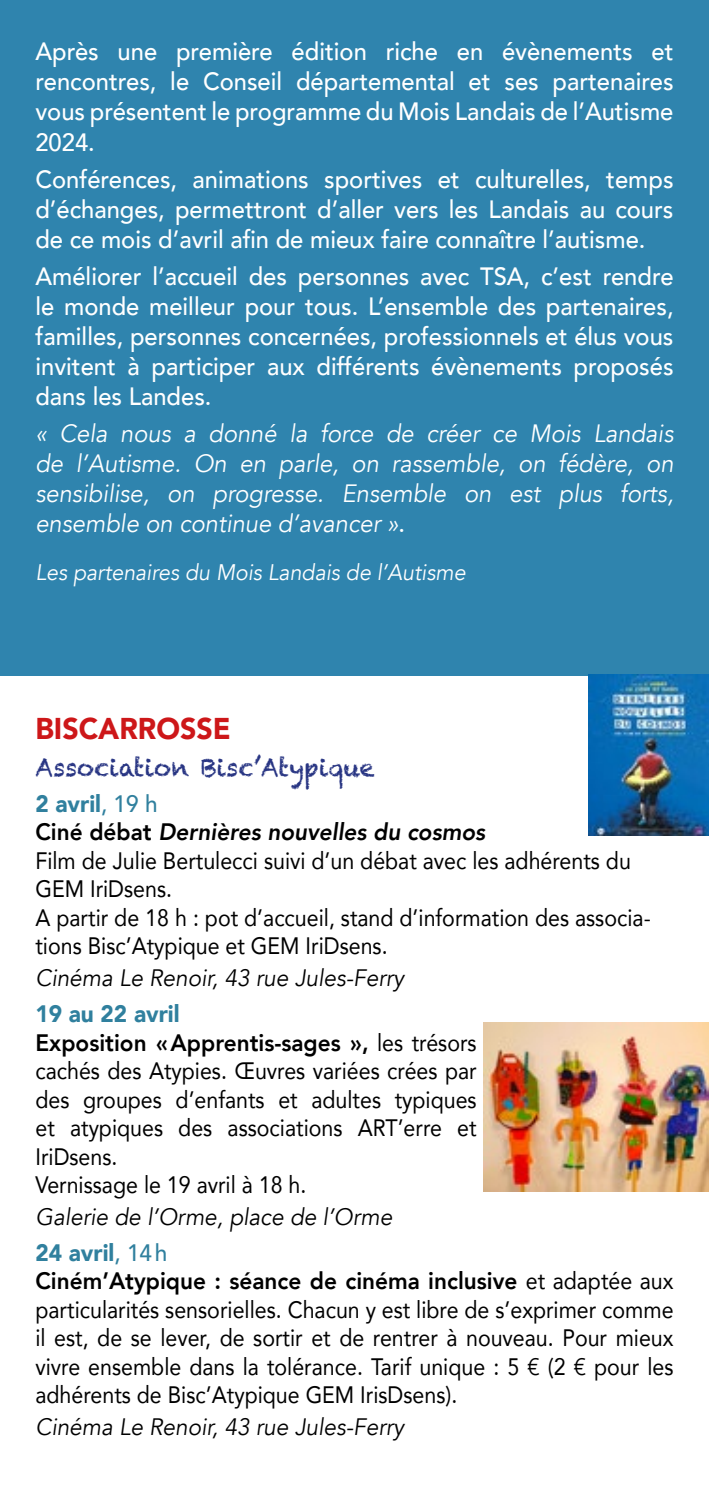
<style>
.page{position:relative;width:709px;height:1489px;background:#fff}
.page>*{position:absolute;margin:0;border:0;box-sizing:border-box;transform-origin:0 0}
.t1{font:900 30px "Avenir";color:#cd1719;scale:.95 1}
.t2{font:500 25px/30px "Avenir";color:#fff;text-align:justify;scale:.95 1}
.t3{font:italic 25px/30px "Avenir";color:#fff;text-align:justify;scale:.95 1}
.t4{font:25px "Chalkduster";color:#283583;scale:.95 1}
.t5{font:23.75px/28.5px "Avenir";color:#000;scale:.9 1}
.t6{font:italic 23.75px/35.5px "Avenir";color:#000;scale:.95 1}
.t7{font:italic 22.5px "Avenir";color:#fff;scale:.95 1}
.s1{font-weight:500;font-style:normal}
.s2{font-weight:900;color:#30809e}
.s3{font-weight:500;color:#30809e}
.s4{font-weight:800}
.s5{font-weight:800;font-style:italic}
.s6{font-weight:900;font-style:normal;color:#30809e}
.s7{font-weight:500;font-style:normal;color:#30809e}
</style>
<div class="page">
<div style="left:0;top:0;width:709px;height:675px;background:#2f84ae"></div>
<img style="left:588px;top:675px;width:121px;height:160px">
<img style="left:484px;top:1022px;width:225px;height:169px">
<p class="t2" style="left:35px;top:35px;width:673px">Après une première édition riche en évènements et rencontres, le Conseil départemental et ses partenaires vous présentent le programme du Mois Landais de l’Autisme 2024.</p>
<p class="t2" style="left:35px;top:162px;width:673px">Conférences, animations sportives et culturelles, temps d’échanges, permettront d’aller vers les Landais au cours de ce mois d’avril afin de mieux faire connaître l’autisme.</p>
<p class="t2" style="left:35px;top:260px;width:673px">Améliorer l’accueil des personnes avec TSA, c’est rendre le monde meilleur pour tous. L’ensemble des partenaires, familles, personnes concernées, professionnels et élus vous invitent à participer aux différents évènements proposés dans les Landes.</p>
<p class="t3" style="left:35px;top:419px;width:673px">« Cela nous a donné la force de créer ce Mois Landais de l’Autisme. On en parle, on rassemble, on fédère, on sensibilise, on progresse. Ensemble on est plus forts, ensemble on continue d’avancer »<span class="s1">.</span></p>
<p class="t7" style="left:35px;top:559px;width:454px">Les partenaires du Mois Landais de l’Autisme</p>
<p class="t1" style="left:35px;top:703px;width:207px">BISCARROSSE</p>
<p class="t4" style="left:35px;top:752px;width:358px">Association Bisc’Atypique</p>
<p class="t5" style="left:35px;top:788px;width:685px"><span class="s2">2 avril</span><span class="s3">, 19 h<br></span><span class="s4">Ciné débat</span> <span class="s5">Dernières nouvelles du cosmos<br></span>Film de Julie Bertulecci suivi d’un débat avec les adhérents du GEM IriDsens.<br>A partir de 18 h : pot d’accueil, stand d’information des associa&shy;tions Bisc’Atypique et GEM IriDsens.</p>
<p class="t6" style="left:35px;top:960px;width:389px">Cinéma Le Renoir, 43 rue Jules-Ferry</p>
<p class="t5" style="left:35px;top:998px;width:492px"><span class="s2">19 au 22 avril<br></span><span class="s4">Exposition «Apprentis-sages »,</span> les trésors cachés des Atypies. Œuvres variées crées par des groupes d’enfants et adultes typiques et atypiques des associations ART’erre et<br>IriDsens.<br>Vernissage le 19 avril à 18 h.</p>
<p class="t6" style="left:35px;top:1199px;width:377px">Galerie de l’Orme, place de l’Orme<br><span class="s6">24 avril</span><span class="s7">, 14h</span></p>
<p class="t5" style="left:35px;top:1265px;width:710px;text-align:justify"><span class="s4">Ciném’Atypique : séance de cinéma inclusive</span> et adaptée aux particularités sensorielles. Chacun y est libre de s’exprimer comme il est, de se lever, de sortir et de rentrer à nouveau. Pour mieux vivre ensemble dans la tolérance. Tarif unique : 5 € (2 € pour les adhérents de Bisc’Atypique GEM IrisDsens).</p>
<p class="t6" style="left:35px;top:1409px;width:389px">Cinéma Le Renoir, 43 rue Jules-Ferry</p>
</div>
